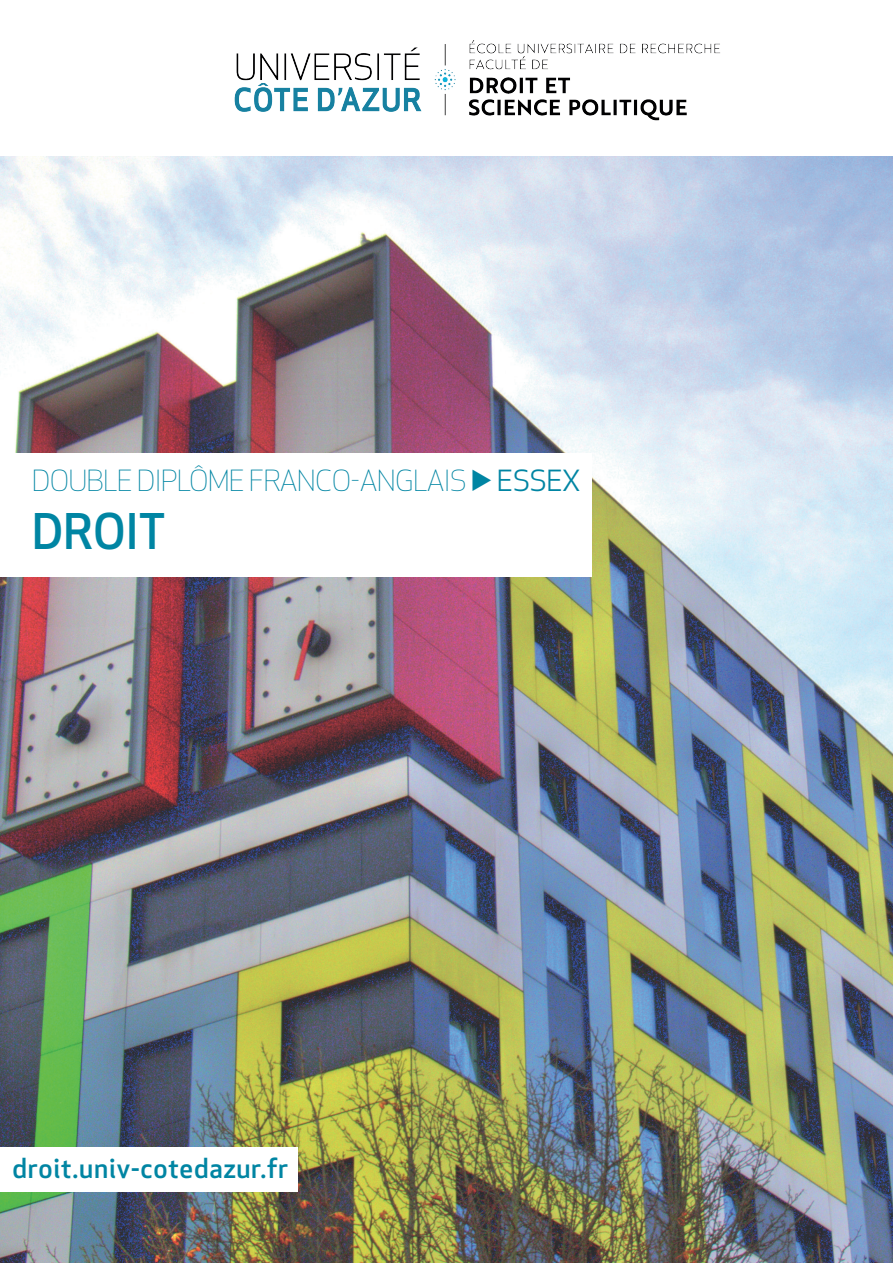
<style>
.page{position:relative;width:893px;height:1263px;background:#fff}
.page>*{position:absolute;margin:0;border:0;box-sizing:border-box;transform-origin:0 0}
.t1{font:500 48px "Apex New";color:#0085a3}
.t2{font:300 28.5px "Apex New";letter-spacing:-.005em;color:#0085a3}
.t3{font:500 27px "Apex New";letter-spacing:.03em;color:#0085a3}
.s1{font-weight:400}
</style>
<div class="page">
<img style="left:0;top:157px;width:893px;height:1106px">
<div style="left:0;top:453px;width:592px;height:124px;background:#fff"></div>
<div style="left:0;top:1147px;width:298px;height:45px;background:#fff"></div>
<img style="left:234px;top:40px;width:486px;height:81px">
<p class="t2" style="left:32px;top:464px;width:550px">DOUBLE DIPLÔME FRANCO-ANGLAIS ▶ <span class="s1">ESSEX</span></p>
<h1 class="t1" style="left:32px;top:499px;width:135px">DROIT</h1>
<p class="t3" style="left:12px;top:1150px;width:277px">droit.univ-cotedazur.fr</p>
</div>
